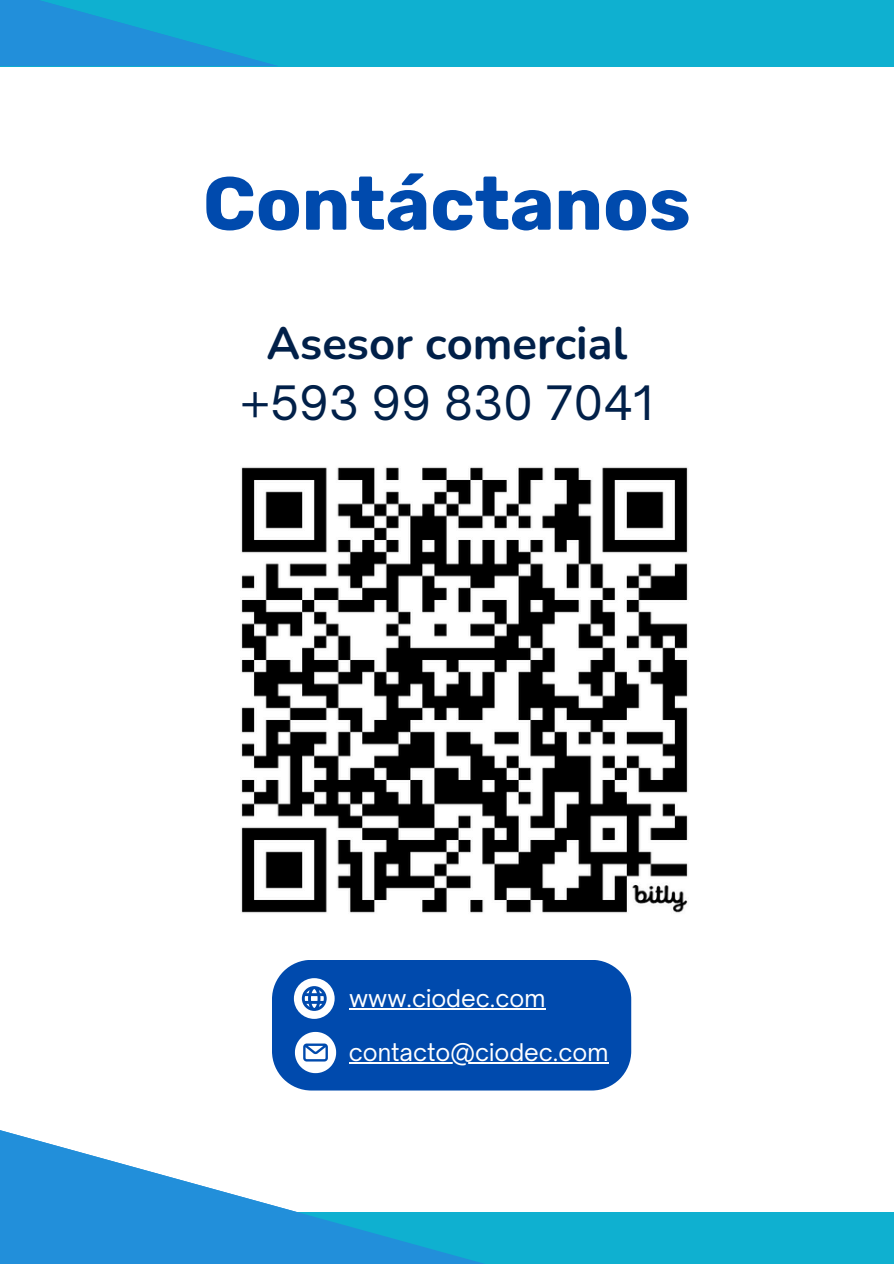
<style>
.page{position:relative;width:894px;height:1264px;background:#fff}
.page>*{position:absolute;margin:0;border:0;box-sizing:border-box;transform-origin:0 0}
.t1{font:700 74.85px "Rubik";color:#004aad}
.t2{font:700 45.3px "Nunito";color:#012049}
.t3{font:45.3px "Open Sauce One";color:#012049}
.t4{font:23.25px "Open Sauce One";color:#fff}
</style>
<div class="page">
<div style="left:0;top:0;width:893px;height:66px;background:#0fb0d0"></div>
<svg style="left:0;top:0;width:277px;height:66px"></svg>
<div style="left:0;top:1212px;width:893px;height:51px;background:#0fb0d0"></div>
<svg style="left:0;top:1090px;width:591px;height:173px"></svg>
<div style="left:272px;top:960px;width:358px;height:130px;background:#004aad"></div>
<svg style="left:294px;top:978px;width:40px;height:40px"></svg>
<svg style="left:295px;top:1031px;width:41px;height:42px"></svg>
<hr style="left:349px;top:1008px;width:196px;height:2px;background:#fff">
<hr style="left:349px;top:1062px;width:259px;height:2px;background:#fff">
<img style="left:241px;top:467px;width:447px;height:446px">
<h1 class="t1" style="left:203px;top:160px;width:489px">Contáctanos</h1>
<h3 class="t2" style="left:266px;top:313px;width:362px">Asesor comercial</h3>
<h2 class="t3" style="left:241px;top:374px;width:413px">+593 99 830 7041</h2>
<p class="t4" style="left:349px;top:983px;width:198px">www.ciodec.com</p>
<p class="t4" style="left:349px;top:1037px;width:261px">contacto@ciodec.com</p>
</div>
